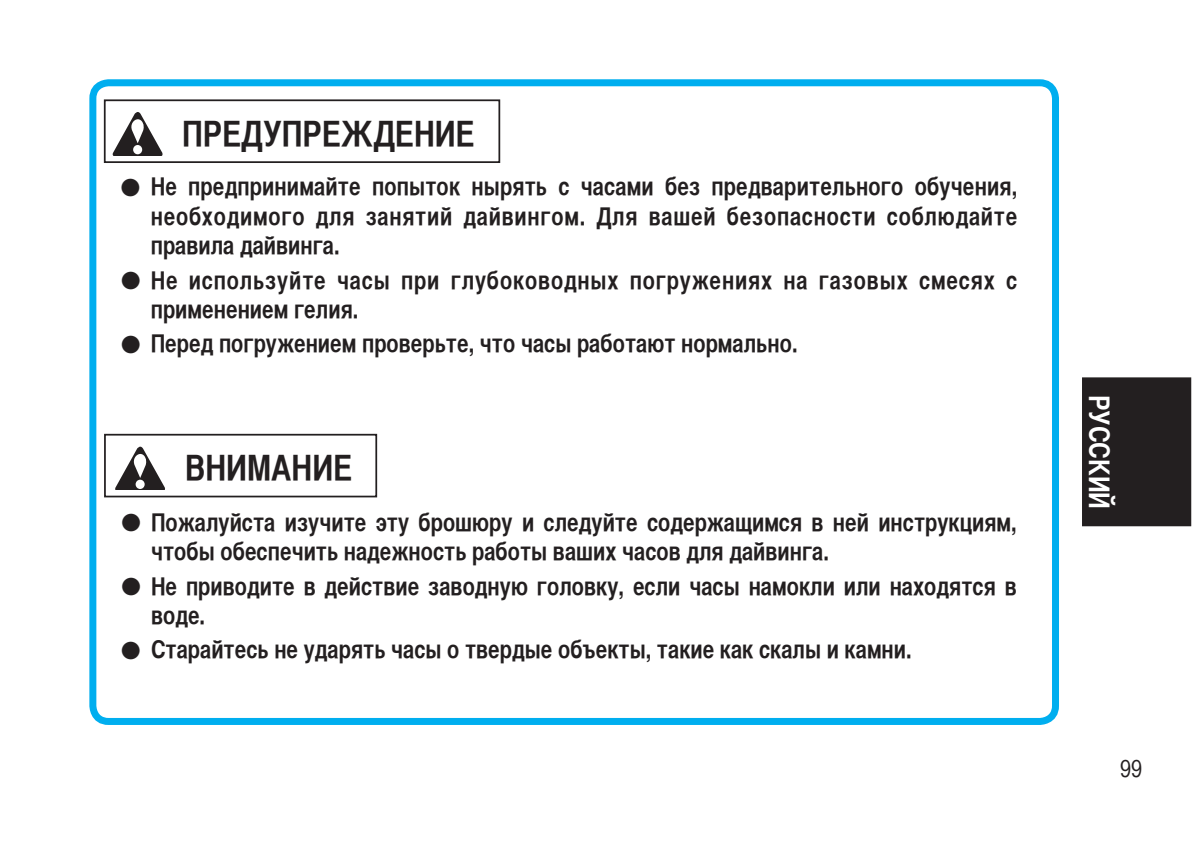
<style>
.page{position:relative;width:1201px;height:854px;background:#fff}
.page>*{position:absolute;margin:0;border:0;box-sizing:border-box;transform-origin:0 0}
.t1{font:35px "Helvetica CY Bold";color:#231f20}
.t2{font:28px "Helvetica CY Bold";color:#fff}
.t3{font:24.5px/29.4px "Helvetica CY Bold";color:#231f20}
.t4{font:24.5px/29.4px "Helvetica CY Bold";letter-spacing:.035em;color:#231f20}
.t5{font:24.5px "Helvetica CY Plain";color:#231f20}
</style>
<div class="page">
<div style="left:1083px;top:379px;width:106px;height:145px;background:#231f20"></div>
<div style="left:1082px;top:377px;width:109px;height:149px;border:4px solid #231f20"></div>
<div style="left:89px;top:79px;width:970px;height:645px;border:7px solid #00aeef;border-radius:16px"></div>
<div style="left:104px;top:99px;width:396px;height:64px;border:2px solid #231f20"></div>
<svg style="left:112px;top:112px;width:51px;height:43px"></svg>
<div style="left:104px;top:433px;width:273px;height:64px;border:2px solid #231f20"></div>
<svg style="left:115px;top:446px;width:50px;height:43px"></svg>
<h1 class="t1" style="left:182px;top:112px;width:294px">ПРЕДУПРЕЖДЕНИЕ</h1>
<p class="t3" style="left:151px;top:171px;width:868px;text-align:justify;text-indent:-30px">● Не предпринимайте попыток нырять с часами без предварительного обучения, необходимого для занятий дайвингом. Для вашей безопасности соблюдайте правила дайвинга.</p>
<p class="t4" style="left:151px;top:264px;width:868px;text-indent:-30px">● Не используйте часы при глубоководных погружениях на газовых смесях с применением гелия.</p>
<p class="t3" style="left:121px;top:328px;width:678px">● Перед погружением проверьте, что часы работают нормально.</p>
<h1 class="t1" style="left:185px;top:446px;width:169px">ВНИМАНИЕ</h1>
<p class="t3" style="left:151px;top:507px;width:867px;text-indent:-30px">● Пожалуйста изучите эту брошюру и следуйте содержащимся в ней инструкциям, чтобы обеспечить надежность работы ваших часов для дайвинга.</p>
<p class="t3" style="left:151px;top:570px;width:867px;text-indent:-30px">● Не приводите в действие заводную головку, если часы намокли или находятся в воде.</p>
<p class="t3" style="left:121px;top:634px;width:792px">● Старайтесь не ударять часы о твердые объекты, такие как скалы и камни.</p>
<p class="t2" style="left:1116px;top:395px;width:115px;rotate:90deg">РУССКИЙ</p>
<p class="t5" style="left:1120px;top:754px;width:24px">99</p>
</div>
